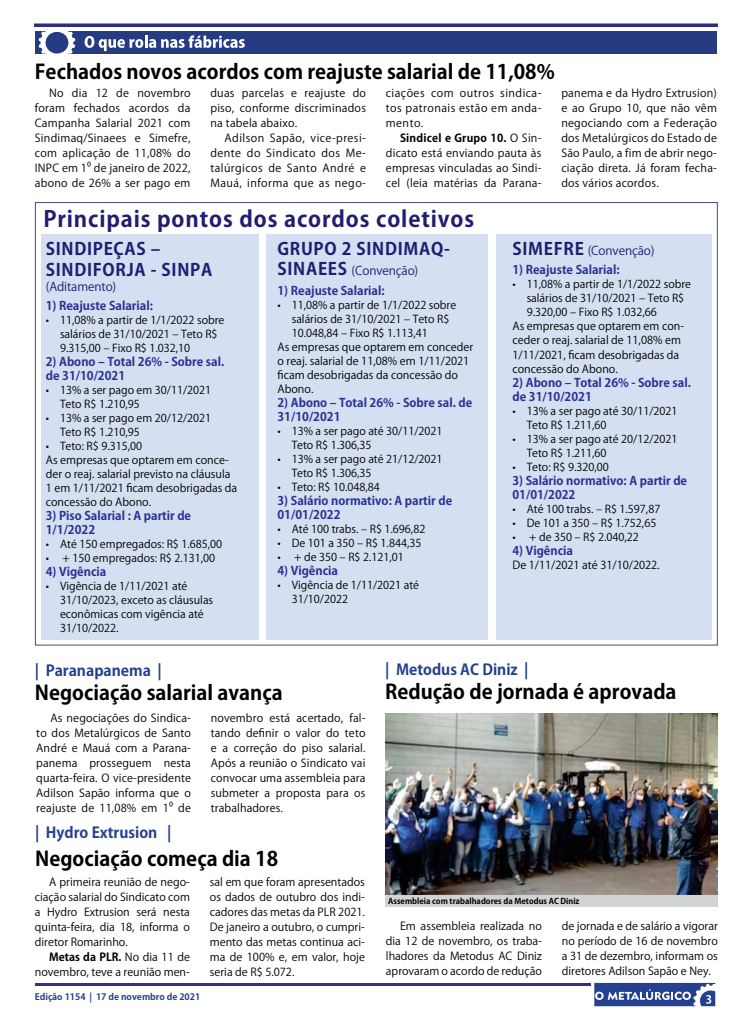
<style>
.page{position:relative;width:752px;height:1035px;background:#fff}
.page>*{position:absolute;margin:0;border:0;box-sizing:border-box;transform-origin:0 0}
.t1{font:700 22px "Koz Go Pro";letter-spacing:.04em;color:#211d70}
.t2{font:700 20px "Koz Go Pro";color:#000}
.t3{font:700 17px/20.4px "Koz Go Pro";letter-spacing:.04em;color:#211d70}
.t4{font:700 15px "Koz Go Pr 6 N";color:#25408f}
.t5{font:12px "Koz Go Pro";letter-spacing:-.01em;color:#211d70}
.t6{font:700 11.9px/14px "Koz Go Pro";color:#2e3092}
.t7{font:11px/15px "Koz Go Pro";color:#000;text-align:justify}
.t8{font:10.9px/14px "Koz Go Pro";color:#000}
.t9{font:700 8.8px "Koz Go Pro";color:#24418f}
.t10{font:700 8px "Koz Go Pro";color:#000}
.s1{font-weight:700}
.s2{font-weight:700;font-size:17px}
</style>
<div class="page">
<img style="left:35px;top:23px;width:681px;height:4px">
<hr style="left:35px;top:983px;width:554px;height:2px;background:#2e3092">
<svg style="left:594px;top:983px;width:120px;height:23px;background:#5267a6"></svg>
<div style="left:36px;top:31px;width:680px;height:23px;background:#253c82"></div>
<svg style="left:85px;top:35px;width:160px;height:16px"></svg>
<svg style="left:39px;top:31px;width:36px;height:23px"></svg>
<div style="left:266px;top:234px;width:221px;height:406px;background:#d4dff2"></div>
<div style="left:496px;top:234px;width:215px;height:406px;background:#d4dff2"></div>
<div style="left:41px;top:234px;width:218px;height:406px;background:#d4dff2"></div>
<img style="left:386px;top:713px;width:330px;height:182px">
<div style="left:385px;top:895px;width:332px;height:11px;background:#d1d3d4"></div>
<h2 class="t2" style="left:35px;top:59px;width:521px">Fechados novos acordos com reajuste salarial de 11,08%</h2>
<p class="t7" style="left:35px;top:85px;width:157px;text-indent:14px">No dia 12 de novembro foram fechados acordos da Campanha Salarial 2021 com Sindimaq/Sinaees e Simefre, com aplicação de 11,08% do INPC em 1⁰ de janeiro de 2022, abono de 26% a ser pago em</p>
<p class="t7" style="left:210px;top:85px;width:157px">duas parcelas e reajuste do piso, conforme discriminados na tabela abaixo.</p>
<p class="t7" style="left:210px;top:130px;width:157px;text-indent:14px">Adilson Sapão, vice-presi&shy;dente do Sindicato dos Me&shy;talúrgicos de Santo André e Mauá, informa que as nego-</p>
<p class="t7" style="left:385px;top:86px;width:157px">ciações com outros sindica&shy;tos patronais estão em anda&shy;mento.</p>
<p class="t7" style="left:385px;top:131px;width:157px;text-indent:14px"><span class="s1">Sindicel e Grupo 10.</span> O Sin&shy;dicato está enviando pauta às empresas vinculadas ao Sindi&shy;cel (leia matérias da Parana-</p>
<p class="t7" style="left:561px;top:86px;width:157px">panema e da Hydro Extrusion) e ao Grupo 10, que não vêm negociando com a Federação dos Metalúrgicos do Estado de São Paulo, a fim de abrir nego&shy;ciação direta. Já foram fecha&shy;dos vários acordos.</p>
<h1 class="t1" style="left:43px;top:204px;width:432px">Principais pontos dos acordos coletivos</h1>
<h3 class="t3" style="left:46px;top:240px;width:168px">SINDIPEÇAS –<br>SINDIFORJA - SINPA</h3>
<p class="t5" style="left:46px;top:278px;width:72px">(Aditamento)</p>
<p class="t6" style="left:46px;top:300px;width:109px">1) Reajuste Salarial:</p>
<p class="t8" style="left:60px;top:314px;width:166px;text-indent:-14px">• 11,08% a partir de 1/1/2022 sobre salários de 31/10/2021 – Teto R$<br>9.315,00 – Fixo R$ 1.032,10</p>
<p class="t6" style="left:46px;top:356px;width:180px">2) Abono – Total 26% - Sobre sal. de 31/10/2021</p>
<p class="t8" style="left:60px;top:384px;width:153px;text-indent:-14px">• 13% a ser pago em 30/11/2021<br>Teto R$ 1.210,95</p>
<p class="t8" style="left:60px;top:412px;width:153px;text-indent:-14px">• 13% a ser pago em 20/12/2021<br>Teto R$ 1.210,95</p>
<p class="t8" style="left:46px;top:440px;width:98px">• Teto: R$ 9.315,00</p>
<p class="t7" style="left:46px;top:454px;width:193px;line-height:14px;text-align:left">As empresas que optarem em conce&shy;der o reaj. salarial previsto na cláusula<br>1 em 1/11/2021 ficam desobrigadas da concessão do Abono.</p>
<p class="t6" style="left:46px;top:510px;width:147px">3) Piso Salarial : A partir de<br>1/1/2022</p>
<p class="t8" style="left:46px;top:538px;width:178px">• Até 150 empregados: R$ 1.685,00</p>
<p class="t8" style="left:46px;top:552px;width:171px">• + 150 empregados: R$ 2.131,00</p>
<p class="t6" style="left:46px;top:566px;width:62px">4) Vigência</p>
<p class="t8" style="left:60px;top:580px;width:155px;text-indent:-14px">• Vigência de 1/11/2021 até<br>31/10/2023, exceto as cláusulas econômicas com vigência até<br>31/10/2022.</p>
<h3 class="t3" style="left:277px;top:239px;width:174px">GRUPO 2 SINDIMAQ-</h3>
<p class="t5" style="left:277px;top:263px;width:142px"><span class="s2">SINAEES</span> (Convenção)</p>
<p class="t6" style="left:277px;top:284px;width:109px">1) Reajuste Salarial:</p>
<p class="t8" style="left:291px;top:298px;width:166px;text-indent:-14px">• 11,08% a partir de 1/1/2022 sobre salários de 31/10/2021 – Teto R$<br>10.048,84 – Fixo R$ 1.113,41</p>
<p class="t7" style="left:277px;top:340px;width:197px;line-height:14px;text-align:left">As empresas que optarem em conceder o reaj. salarial de 11,08% em 1/11/2021 ficam desobrigadas da concessão do<br>Abono.</p>
<p class="t6" style="left:277px;top:396px;width:196px">2) Abono – Total 26% - Sobre sal. de<br>31/10/2021</p>
<p class="t8" style="left:291px;top:424px;width:152px;text-indent:-14px">• 13% a ser pago até 30/11/2021<br>Teto R$ 1.306,35</p>
<p class="t8" style="left:291px;top:452px;width:152px;text-indent:-14px">• 13% a ser pago até 21/12/2021<br>Teto R$ 1.306,35</p>
<p class="t8" style="left:277px;top:480px;width:104px">• Teto: R$ 10.048,84</p>
<p class="t6" style="left:277px;top:494px;width:176px">3) Salário normativo: A partir de<br>01/01/2022</p>
<p class="t8" style="left:277px;top:522px;width:149px">• Até 100 trabs. – R$ 1.696,82</p>
<p class="t8" style="left:277px;top:536px;width:145px">• De 101 a 350 – R$ 1.844,35</p>
<p class="t8" style="left:277px;top:550px;width:128px">• + de 350 – R$ 2.121,01</p>
<p class="t6" style="left:277px;top:564px;width:62px">4) Vigência</p>
<p class="t8" style="left:291px;top:578px;width:129px;text-indent:-14px">• Vigência de 1/11/2021 até<br>31/10/2022</p>
<p class="t5" style="left:512px;top:243px;width:143px"><span class="s2">SIMEFRE</span> (Convenção)</p>
<p class="t6" style="left:512px;top:264px;width:109px">1) Reajuste Salarial:</p>
<p class="t8" style="left:526px;top:278px;width:166px;text-indent:-14px">• 11,08% a partir de 1/1/2022 sobre salários de 31/10/2021 – Teto R$<br>9.320,00 – Fixo R$ 1.032,66</p>
<p class="t7" style="left:512px;top:320px;width:173px;line-height:14px;text-align:left">As empresas que optarem em con&shy;ceder o reaj. salarial de 11,08% em<br>1/11/2021, ficam desobrigadas da concessão do Abono.</p>
<p class="t6" style="left:512px;top:376px;width:180px">2) Abono – Total 26% - Sobre sal. de 31/10/2021</p>
<p class="t8" style="left:526px;top:404px;width:152px;text-indent:-14px">• 13% a ser pago até 30/11/2021<br>Teto R$ 1.211,60</p>
<p class="t8" style="left:526px;top:432px;width:152px;text-indent:-14px">• 13% a ser pago até 20/12/2021<br>Teto R$ 1.211,60</p>
<p class="t8" style="left:512px;top:460px;width:98px">• Teto: R$ 9.320,00</p>
<p class="t6" style="left:512px;top:474px;width:176px">3) Salário normativo: A partir de<br>01/01/2022</p>
<p class="t8" style="left:512px;top:502px;width:149px">• Até 100 trabs. – R$ 1.597,87</p>
<p class="t8" style="left:512px;top:516px;width:145px">• De 101 a 350 – R$ 1.752,65</p>
<p class="t8" style="left:512px;top:530px;width:128px">• + de 350 – R$ 2.040,22</p>
<p class="t6" style="left:512px;top:544px;width:62px">4) Vigência</p>
<p class="t7" style="left:512px;top:557px;width:149px">De 1/11/2021 até 31/10/2022.</p>
<h3 class="t4" style="left:35px;top:662px;width:128px">| Paranapanema |</h3>
<h2 class="t2" style="left:35px;top:680px;width:249px">Negociação salarial avança</h2>
<p class="t7" style="left:36px;top:711px;width:156px;text-indent:14px">As negociações do Sindica&shy;to dos Metalúrgicos de Santo André e Mauá com a Parana&shy;panema prosseguem nesta quarta-feira. O vice-presidente Adilson Sapão informa que o reajuste de 11,08% em 1⁰ de</p>
<p class="t7" style="left:211px;top:711px;width:156px">novembro está acertado, fal&shy;tando definir o valor do teto e a correção do piso salarial.<br>Após a reunião o Sindicato vai convocar uma assembleia para submeter a proposta para os trabalhadores.</p>
<h3 class="t4" style="left:35px;top:824px;width:138px">| Hydro Extrusion |</h3>
<h2 class="t2" style="left:35px;top:846px;width:244px">Negociação começa dia 18</h2>
<p class="t7" style="left:35px;top:874px;width:156px;text-indent:14px">A primeira reunião de nego&shy;ciação salarial do Sindicato com a Hydro Extrusion será nesta quinta-feira, dia 18, informa o diretor Romarinho.</p>
<p class="t7" style="left:35px;top:949px;width:156px;text-align:right"><span class="s1">Metas da PLR.</span> No dia 11 de novembro, teve a reunião men-</p>
<p class="t9" style="left:35px;top:991px;width:167px">Edição 1154 | 17 de novembro de 2021</p>
<p class="t7" style="left:210px;top:874px;width:156px">sal em que foram apresentados os dados de outubro dos indi&shy;cadores das metas da PLR 2021.<br>De janeiro a outubro, o cumpri&shy;mento das metas continua aci&shy;ma de 100% e, em valor, hoje seria de R$ 5.072.</p>
<h3 class="t4" style="left:385px;top:660px;width:145px">| Metodus AC Diniz |</h3>
<h2 class="t2" style="left:385px;top:678px;width:293px">Redução de jornada é aprovada</h2>
<p class="t10" style="left:388px;top:896px;width:193px">Assembleia com trabalhadores da Metodus AC Diniz</p>
<p class="t7" style="left:386px;top:919px;width:157px;text-indent:14px">Em assembleia realizada no dia 12 de novembro, os traba&shy;lhadores da Metodus AC Diniz aprovaram o acordo de redução</p>
<p class="t7" style="left:561px;top:919px;width:157px">de jornada e de salário a vigorar no período de 16 de novembro a 31 de dezembro, informam os diretores Adilson Sapão e Ney.</p>
</div>
